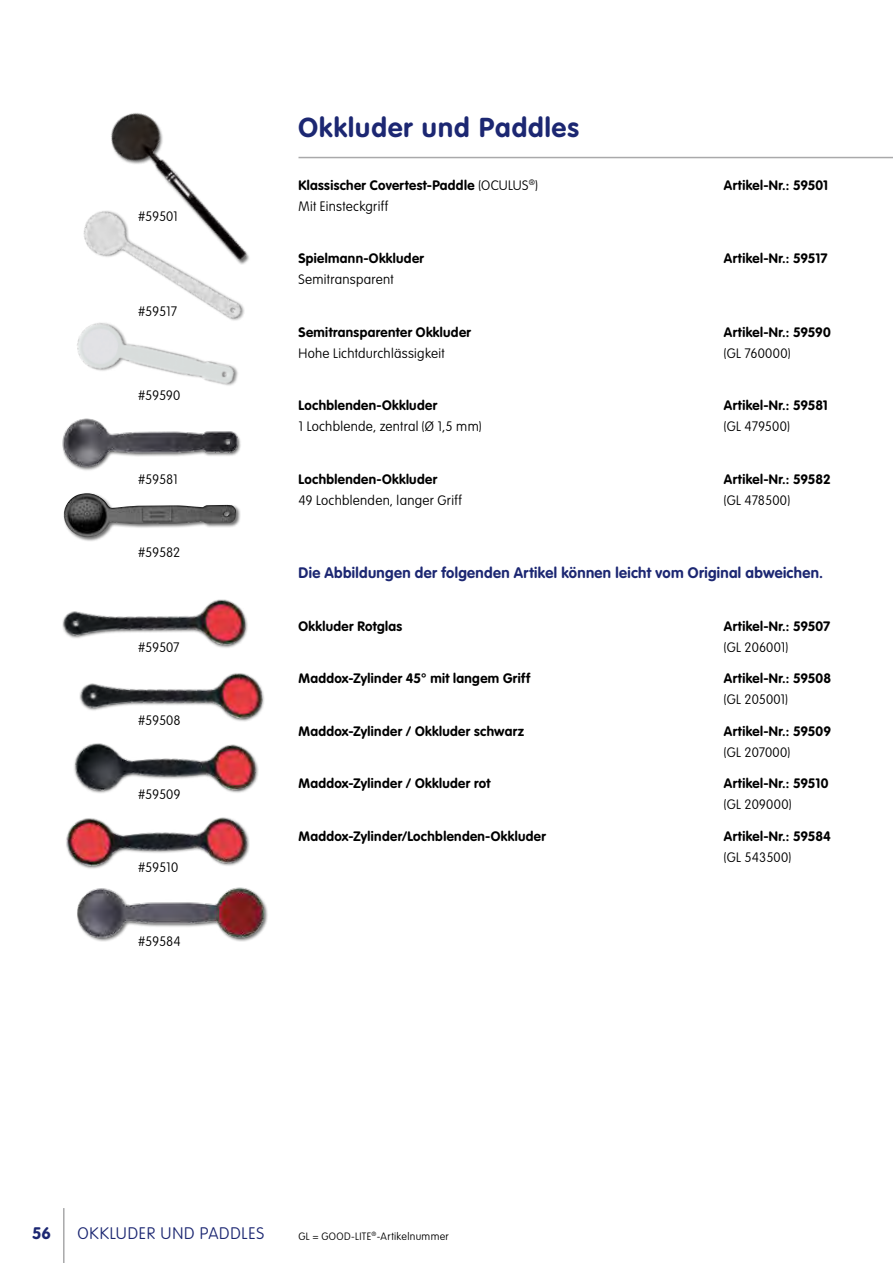
<style>
.page{position:relative;width:893px;height:1263px;background:#fff}
.page>*{position:absolute;margin:0;border:0;box-sizing:border-box;transform-origin:0 0}
.t1{font:700 27px "VAG Rounded Std";letter-spacing:.04em;color:#1c2772}
.t2{font:100 16.5px "VAG Rounded Std";letter-spacing:.045em;color:#1c2772}
.t3{font:700 16.5px "VAG Rounded Std";color:#1c2772}
.t4{font:700 15px "VAG Rounded Std";letter-spacing:.025em;color:#1c2772}
.t5{font:700 13.5px/21px "VAG Rounded Std";letter-spacing:.025em;color:#000}
.t6{font:100 13.5px "VAG Rounded Std";letter-spacing:.015em;color:#000}
.t7{font:100 10.5px "VAG Rounded Std";letter-spacing:.035em;color:#000}
.s1{font-weight:100}
</style>
<div class="page">
<hr style="left:298px;top:157px;width:595px;height:1px;background:#a9a9aa">
<hr style="left:63px;top:1208px;width:2px;height:55px;background:#a9a9aa">
<img style="left:77px;top:890px;width:188px;height:52px">
<img style="left:111px;top:113px;width:62px;height:57px">
<img style="left:83px;top:170px;width:166px;height:147px">
<img style="left:79px;top:673px;width:185px;height:47px">
<img style="left:62px;top:599px;width:186px;height:49px">
<img style="left:74px;top:720px;width:185px;height:72px">
<img style="left:66px;top:792px;width:185px;height:99px">
<img style="left:77px;top:314px;width:165px;height:72px">
<img style="left:62px;top:418px;width:179px;height:52px">
<div style="left:63px;top:493px;width:178px;height:49px;background:#000;opacity:.55"></div>
<img style="left:63px;top:493px;width:173px;height:44px">
<p class="t6" style="left:138px;top:209px;width:41px">#59501</p>
<p class="t6" style="left:138px;top:303px;width:41px">#59517</p>
<p class="t6" style="left:138px;top:387px;width:44px">#59590</p>
<p class="t6" style="left:138px;top:471px;width:41px">#59581</p>
<p class="t6" style="left:138px;top:545px;width:44px">#59582</p>
<p class="t6" style="left:138px;top:639px;width:43px">#59507</p>
<p class="t6" style="left:138px;top:713px;width:44px">#59508</p>
<p class="t6" style="left:138px;top:786px;width:44px">#59509</p>
<p class="t6" style="left:138px;top:860px;width:41px">#59510</p>
<p class="t6" style="left:138px;top:933px;width:44px">#59584</p>
<h1 class="t1" style="left:298px;top:112px;width:282px">Okkluder und Paddles</h1>
<p class="t5" style="left:298px;top:175px;width:241px">Klassischer Covertest-Paddle <span class="s1">(OCULUS</span><sup>®</sup><span class="s1">)<br>Mit Einsteckgriff</span></p>
<p class="t5" style="left:724px;top:175px;width:106px">Artikel-Nr.: 59501</p>
<p class="t5" style="left:298px;top:249px;width:127px">Spielmann-Okkluder</p>
<p class="t6" style="left:298px;top:272px;width:97px">Semitransparent</p>
<p class="t5" style="left:724px;top:249px;width:105px">Artikel-Nr.: 59517</p>
<p class="t5" style="left:298px;top:322px;width:174px">Semitransparenter Okkluder</p>
<p class="t6" style="left:298px;top:345px;width:148px">Hohe Lichtdurchlässigkeit</p>
<p class="t5" style="left:724px;top:322px;width:108px">Artikel-Nr.: 59590</p>
<p class="t6" style="left:724px;top:345px;width:68px">(GL 760000)</p>
<p class="t5" style="left:298px;top:396px;width:140px">Lochblenden-Okkluder</p>
<p class="t6" style="left:298px;top:419px;width:185px">1 Lochblende, zentral (Ø 1,5 mm)</p>
<p class="t5" style="left:724px;top:396px;width:105px">Artikel-Nr.: 59581</p>
<p class="t6" style="left:724px;top:419px;width:67px">(GL 479500)</p>
<p class="t5" style="left:298px;top:469px;width:140px">Lochblenden-Okkluder</p>
<p class="t6" style="left:298px;top:492px;width:165px">49 Lochblenden, langer Griff</p>
<p class="t5" style="left:724px;top:469px;width:108px">Artikel-Nr.: 59582</p>
<p class="t6" style="left:724px;top:492px;width:68px">(GL 478500)</p>
<p class="t4" style="left:298px;top:564px;width:526px">Die Abbildungen der folgenden Artikel können leicht vom Original abweichen.</p>
<p class="t5" style="left:298px;top:616px;width:105px">Okkluder Rotglas</p>
<p class="t5" style="left:724px;top:616px;width:108px">Artikel-Nr.: 59507</p>
<p class="t6" style="left:724px;top:639px;width:66px">(GL 206001)</p>
<p class="t5" style="left:298px;top:669px;width:233px">Maddox-Zylinder 45° mit langem Griff</p>
<p class="t5" style="left:724px;top:669px;width:109px">Artikel-Nr.: 59508</p>
<p class="t6" style="left:724px;top:692px;width:66px">(GL 205001)</p>
<p class="t5" style="left:298px;top:721px;width:227px">Maddox-Zylinder / Okkluder schwarz</p>
<p class="t5" style="left:724px;top:721px;width:109px">Artikel-Nr.: 59509</p>
<p class="t6" style="left:724px;top:744px;width:68px">(GL 207000)</p>
<p class="t5" style="left:298px;top:774px;width:193px">Maddox-Zylinder / Okkluder rot</p>
<p class="t5" style="left:724px;top:774px;width:106px">Artikel-Nr.: 59510</p>
<p class="t6" style="left:724px;top:797px;width:69px">(GL 209000)</p>
<p class="t5" style="left:298px;top:826px;width:249px">Maddox-Zylinder/Lochblenden-Okkluder</p>
<p class="t5" style="left:724px;top:826px;width:109px">Artikel-Nr.: 59584</p>
<p class="t6" style="left:724px;top:849px;width:69px">(GL 543500)</p>
<p class="t3" style="left:32px;top:1224px;width:20px">56</p>
<p class="t2" style="left:78px;top:1224px;width:188px">OKKLUDER UND PADDLES</p>
<p class="t7" style="left:298px;top:1230px;width:152px">GL = GOOD-LITE<sup>®</sup>-Artikelnummer</p>
</div>
